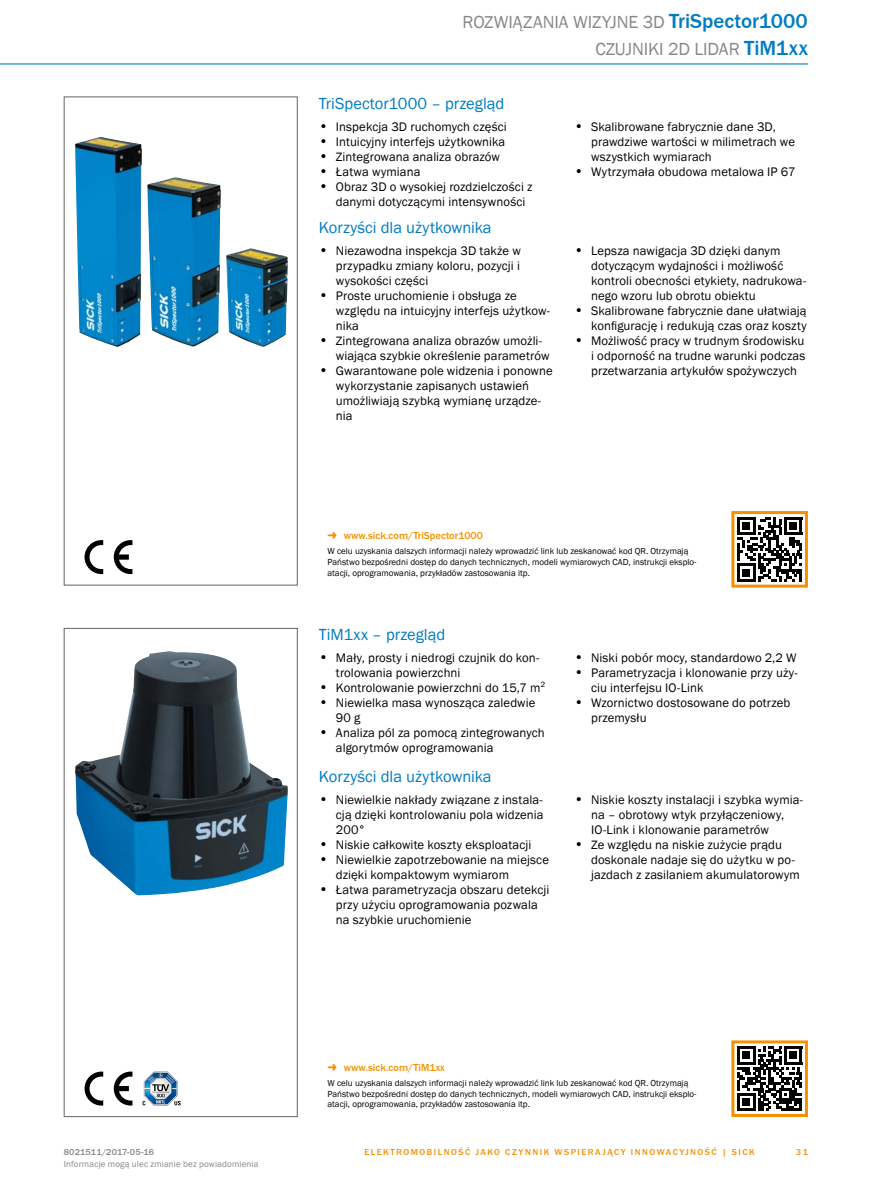
<style>
.page{position:relative;width:893px;height:1188px;background:#fff}
.page>*{position:absolute;margin:0;border:0;box-sizing:border-box;transform-origin:0 0}
.t1{font:500 21px "SICK Franklin";color:#007cc2}
.t2{font:18px "SICK Franklin";letter-spacing:-.01em;color:#878787}
.t3{font:16.5px "SICK Franklin";color:#007cc2}
.t4{font:12.75px/15px "SICK Franklin";letter-spacing:.01em;color:#000}
.t5{font:500 10.5px "SICK Franklin";color:#f39200}
.t6{font:9px/10.8px "SICK Franklin";color:#000}
.t7{font:500 9px "SICK Franklin";letter-spacing:.17em;color:#f39200}
.t8{font:9px "SICK Franklin";letter-spacing:.02em;color:#878787}
.t9{font:500 9px "SICK Franklin";letter-spacing:.02em;color:#878787}
.s1{font-weight:400;font-size:18px;color:#878787}
.s2{font-weight:500;font-size:21px;color:#007cc2}
.s3{font-size:14.25px}
</style>
<div class="page">
<hr style="left:0;top:63px;width:808px;height:2px;background:#007cc2">
<img style="left:75px;top:137px;width:213px;height:210px">
<svg style="left:85px;top:540px;width:18px;height:34px"></svg>
<svg style="left:114px;top:540px;width:18px;height:34px"></svg>
<div style="left:64px;top:97px;width:234px;height:488px;border:1px solid #646363"></div>
<svg style="left:737px;top:517px;width:65px;height:65px"></svg>
<hr style="left:784px;top:517px;width:18px;height:3px;background:#000">
<div style="left:731px;top:511px;width:77px;height:77px;border:3px solid #f39200"></div>
<img style="left:75px;top:651px;width:213px;height:245px">
<svg style="left:85px;top:1072px;width:18px;height:34px"></svg>
<svg style="left:114px;top:1072px;width:18px;height:34px"></svg>
<svg style="left:143px;top:1072px;width:38px;height:34px"></svg>
<div style="left:64px;top:628px;width:234px;height:489px;border:1px solid #646363"></div>
<svg style="left:737px;top:1046px;width:65px;height:65px"></svg>
<hr style="left:784px;top:1046px;width:18px;height:3px;background:#000">
<div style="left:731px;top:1040px;width:77px;height:77px;border:3px solid #f39200"></div>
<p class="t9" style="left:64px;top:1146px;width:92px">8021511/2017-05-16</p>
<p class="t8" style="left:64px;top:1159px;width:196px">Informacje mogą ulec zmianie bez powiadomienia</p>
<h2 class="t2" style="left:463px;top:11px;width:22px">Rozwiązania</h2>
<h2 class="t2" style="left:573px;top:11px;width:11px">wizyjne</h2>
<h1 class="t1" style="left:643px;top:8px;width:167px"><span class="s1">3D</span> TriSpector1000</h1>
<h2 class="t2" style="left:595px;top:38px;width:20px">Czujniki</h2>
<h2 class="t2" style="left:668px;top:38px;width:141px">2D Li DAR <span class="s2">TiM1xx</span></h2>
<p class="t3" style="left:319px;top:93px;width:187px">TriSpector1000 – przegląd</p>
<p class="t4" style="left:319px;top:119px;width:189px"><span class="s3">•</span> Inspekcja 3D ruchomych części</p>
<p class="t4" style="left:319px;top:134px;width:188px"><span class="s3">•</span> Intuicyjny interfejs użytkownika</p>
<p class="t4" style="left:319px;top:149px;width:183px"><span class="s3">•</span> Zintegrowana analiza obrazów</p>
<p class="t4" style="left:319px;top:164px;width:103px"><span class="s3">•</span> Łatwa wymiana</p>
<p class="t4" style="left:336px;top:179px;width:198px;text-indent:-17px"><span class="s3">•</span> Obraz 3D o wysokiej rozdzielczości z danymi dotyczącymi intensywności</p>
<p class="t3" style="left:319px;top:217px;width:174px">Korzyści dla użytkownika</p>
<p class="t4" style="left:336px;top:244px;width:186px;text-align:justify;text-indent:-17px"><span class="s3">•</span> Niezawodna inspekcja 3D także w przypadku zmiany koloru, pozycji i wysokości części</p>
<p class="t4" style="left:336px;top:289px;width:216px;text-indent:-17px"><span class="s3">•</span> Proste uruchomienie i obsługa ze względu na intuicyjny interfejs użytkow&shy;nika</p>
<p class="t4" style="left:336px;top:334px;width:215px;text-indent:-17px"><span class="s3">•</span> Zintegrowana analiza obrazów umożli&shy;wiająca szybkie określenie parametrów</p>
<p class="t4" style="left:336px;top:364px;width:218px;text-indent:-17px"><span class="s3">•</span> Gwarantowane pole widzenia i ponowne wykorzystanie zapisanych ustawień umożliwiają szybką wymianę urządze&shy;nia</p>
<p class="t4" style="left:591px;top:119px;width:205px;text-indent:-17px"><span class="s3">•</span> Skalibrowane fabrycznie dane 3D, prawdziwe wartości w milimetrach we wszystkich wymiarach</p>
<p class="t4" style="left:574px;top:164px;width:223px"><span class="s3">•</span> Wytrzymała obudowa metalowa IP 67</p>
<p class="t4" style="left:591px;top:244px;width:217px;text-indent:-17px"><span class="s3">•</span> Lepsza nawigacja 3D dzięki danym dotyczącym wydajności i możliwość kontroli obecności etykiety, nadrukowa&shy;nego wzoru lub obrotu obiektu</p>
<p class="t4" style="left:574px;top:304px;width:234px;text-align:right"><span class="s3">•</span> Skalibrowane fabrycznie dane ułatwiają konfigurację i redukują czas oraz koszty</p>
<p class="t4" style="left:591px;top:334px;width:216px;text-align:justify;text-indent:-17px"><span class="s3">•</span> Możliwość pracy w trudnym środowisku i odporność na trudne warunki podczas przetwarzania artykułów spożywczych</p>
<p class="t5" style="left:344px;top:529px;width:141px">www.sick.com/TriSpector1000</p>
<p class="t6" style="left:327px;top:546px;width:371px">W celu uzyskania dalszych informacji należy wprowadzić link lub zeskanować kod QR. Otrzymają<br>Państwo bezpośredni dostęp do danych technicznych, modeli wymiarowych CAD, instrukcji eksplo&shy;atacji, oprogramowania, przykładów zastosowania itp.</p>
<p class="t3" style="left:319px;top:624px;width:128px">TiM1xx – przegląd</p>
<p class="t4" style="left:336px;top:651px;width:205px;text-indent:-17px"><span class="s3">•</span> Mały, prosty i niedrogi czujnik do kon&shy;trolowania powierzchni</p>
<p class="t4" style="left:319px;top:681px;width:228px"><span class="s3">•</span> Kontrolowanie powierzchni do 15,7 m²</p>
<p class="t4" style="left:336px;top:696px;width:201px;text-indent:-17px"><span class="s3">•</span> Niewielka masa wynosząca zaledwie<br>90 g</p>
<p class="t4" style="left:336px;top:726px;width:210px;text-indent:-17px"><span class="s3">•</span> Analiza pól za pomocą zintegrowanych algorytmów oprogramowania</p>
<p class="t3" style="left:319px;top:766px;width:174px">Korzyści dla użytkownika</p>
<p class="t4" style="left:336px;top:792px;width:209px;text-align:justify;text-indent:-17px"><span class="s3">•</span> Niewielkie nakłady związane z instala&shy;cją dzięki kontrolowaniu pola widzenia 200°</p>
<p class="t4" style="left:319px;top:837px;width:214px"><span class="s3">•</span> Niskie całkowite koszty eksploatacji</p>
<p class="t4" style="left:336px;top:852px;width:215px;text-indent:-17px"><span class="s3">•</span> Niewielkie zapotrzebowanie na miejsce dzięki kompaktowym wymiarom</p>
<p class="t4" style="left:336px;top:882px;width:215px;text-indent:-17px"><span class="s3">•</span> Łatwa parametryzacja obszaru detekcji przy użyciu oprogramowania pozwala na szybkie uruchomienie</p>
<p class="t4" style="left:574px;top:651px;width:224px"><span class="s3">•</span> Niski pobór mocy, standardowo 2,2 W</p>
<p class="t4" style="left:591px;top:666px;width:208px;text-indent:-17px"><span class="s3">•</span> Parametryzacja i klonowanie przy uży&shy;ciu interfejsu IO-Link</p>
<p class="t4" style="left:591px;top:696px;width:201px;text-indent:-17px"><span class="s3">•</span> Wzornictwo dostosowane do potrzeb przemysłu</p>
<p class="t4" style="left:591px;top:792px;width:213px;text-indent:-17px"><span class="s3">•</span> Niskie koszty instalacji i szybka wymia&shy;na – obrotowy wtyk przyłączeniowy,<br>IO-Link i klonowanie parametrów</p>
<p class="t4" style="left:591px;top:837px;width:210px;text-indent:-17px"><span class="s3">•</span> Ze względu na niskie zużycie prądu doskonale nadaje się do użytku w po&shy;jazdach z zasilaniem akumulatorowym</p>
<p class="t5" style="left:344px;top:1061px;width:103px">www.sick.com/TiM1xx</p>
<p class="t6" style="left:327px;top:1078px;width:371px">W celu uzyskania dalszych informacji należy wprowadzić link lub zeskanować kod QR. Otrzymają<br>Państwo bezpośredni dostęp do danych technicznych, modeli wymiarowych CAD, instrukcji eksplo&shy;atacji, oprogramowania, przykładów zastosowania itp.</p>
<p class="t7" style="left:364px;top:1146px;width:392px">ELEKTROMOBILNOŚĆ JAKO CZYNNIK WSPIERAJĄCY INNOWACYJNOŚĆ | SICK</p>
<p class="t7" style="left:796px;top:1146px;width:14px">31</p>
</div>
